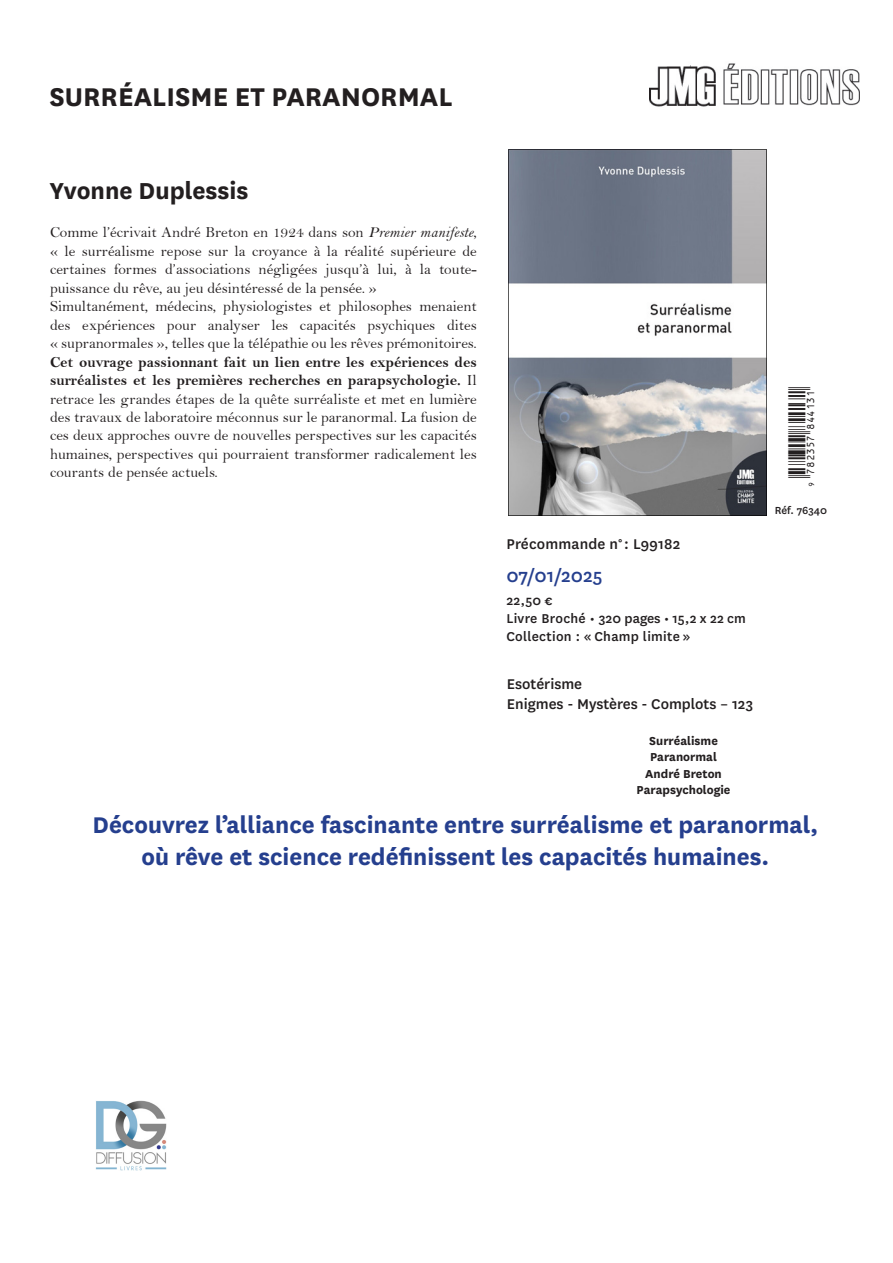
<style>
.page{position:relative;width:893px;height:1263px;background:#fff}
.page>*{position:absolute;margin:0;border:0;box-sizing:border-box;transform-origin:0 0}
.t1{font:700 30px "National";color:#231f20}
.t2{font:700 27px "National";color:#231f20}
.Accroche{font:700 26.55px "National";color:#253f8e}
.t3{font:500 21px "National";color:#253f8e}
.t4{font:19.5px "ID Automation UPCEANXS";color:#231f20}
.Titre_collection{font:500 16.5px "National";color:#231f20}
.t5{font:15.3px/18.5px "Bell";color:#231f20;text-align:justify}
.t6{font:500 15px "National";letter-spacing:.02em;color:#231f20}
.t7{font:500 15px "National";color:#231f20}
.t8{font:700 13.5px "National";color:#231f20}
.t9{font:500 12px "National";color:#231f20}
.s1{font-family:"Bell MT Italic"}
.s2{font-family:"Bell MT Bold"}
</style>
<div class="page">
<img style="left:649px;top:63px;width:211px;height:44px">
<img style="left:509px;top:149px;width:258px;height:367px">
<img style="left:95px;top:1101px;width:72px;height:70px">
<p class="t1" style="left:49px;top:75px;width:405px">SURRÉALISME ET PARANORMAL</p>
<p class="t2" style="left:49px;top:171px;width:201px">Yvonne Duplessis</p>
<p class="t5" style="left:50px;top:223px;width:428px">Comme l’écrivait André Breton en 1924 dans son <span class="s1">Premier manifeste</span>, « le surréalisme repose sur la croyance à la réalité supérieure de certaines formes d’associations négligées jusqu’à lui, à la toute&shy;puissance du rêve, au jeu désintéressé de la pensée. »</p>
<p class="t5" style="left:50px;top:297px;width:428px">Simultanément, médecins, physiologistes et philosophes menaient des expériences pour analyser les capacités psychiques dites « supranormales », telles que la télépathie ou les rêves prémonitoires.</p>
<p class="t5" style="left:50px;top:352px;width:428px"><span class="s2">Cet ouvrage passionnant fait un lien entre les expériences des surréalistes et les premières recherches en parapsychologie.</span> Il retrace les grandes étapes de la quête surréaliste et met en lumière des travaux de laboratoire méconnus sur le paranormal. La fusion de ces deux approches ouvre de nouvelles perspectives sur les capacités humaines, perspectives qui pourraient transformer radicalement les courants de pensée actuels.</p>
<p class="Titre_collection" style="left:506px;top:533px;width:175px">Précommande n° : L99182</p>
<p class="t3" style="left:506px;top:562px;width:97px">07/01/2025</p>
<p class="t6" style="left:506px;top:590px;width:48px">22,50 €</p>
<p class="t7" style="left:506px;top:608px;width:241px">Livre Broché • 320 pages • 15,2 x 22 cm</p>
<p class="t6" style="left:506px;top:626px;width:186px">Collection : « Champ limite »</p>
<p class="t4" style="left:784px;top:491px;width:105px;rotate:-90deg">y(7IC3F7*SOOLNL(</p>
<p class="t9" style="left:775px;top:502px;width:54px">Réf. 76340</p>
<p class="Titre_collection" style="left:507px;top:673px;width:77px">Esotérisme</p>
<p class="Titre_collection" style="left:507px;top:693px;width:248px">Enigmes - Mystères - Complots – 123</p>
<p class="t8" style="left:649px;top:731px;width:70px">Surréalisme</p>
<p class="t8" style="left:650px;top:748px;width:68px">Paranormal</p>
<p class="t8" style="left:645px;top:764px;width:78px">André Breton</p>
<p class="t8" style="left:637px;top:780px;width:95px">Parapsychologie</p>
<p class="Accroche" style="left:92px;top:806px;width:727px">Découvrez l’alliance fascinante entre surréalisme et paranormal,</p>
<p class="Accroche" style="left:141px;top:838px;width:629px">où rêve et science redéfinissent les capacités humaines.</p>
</div>
